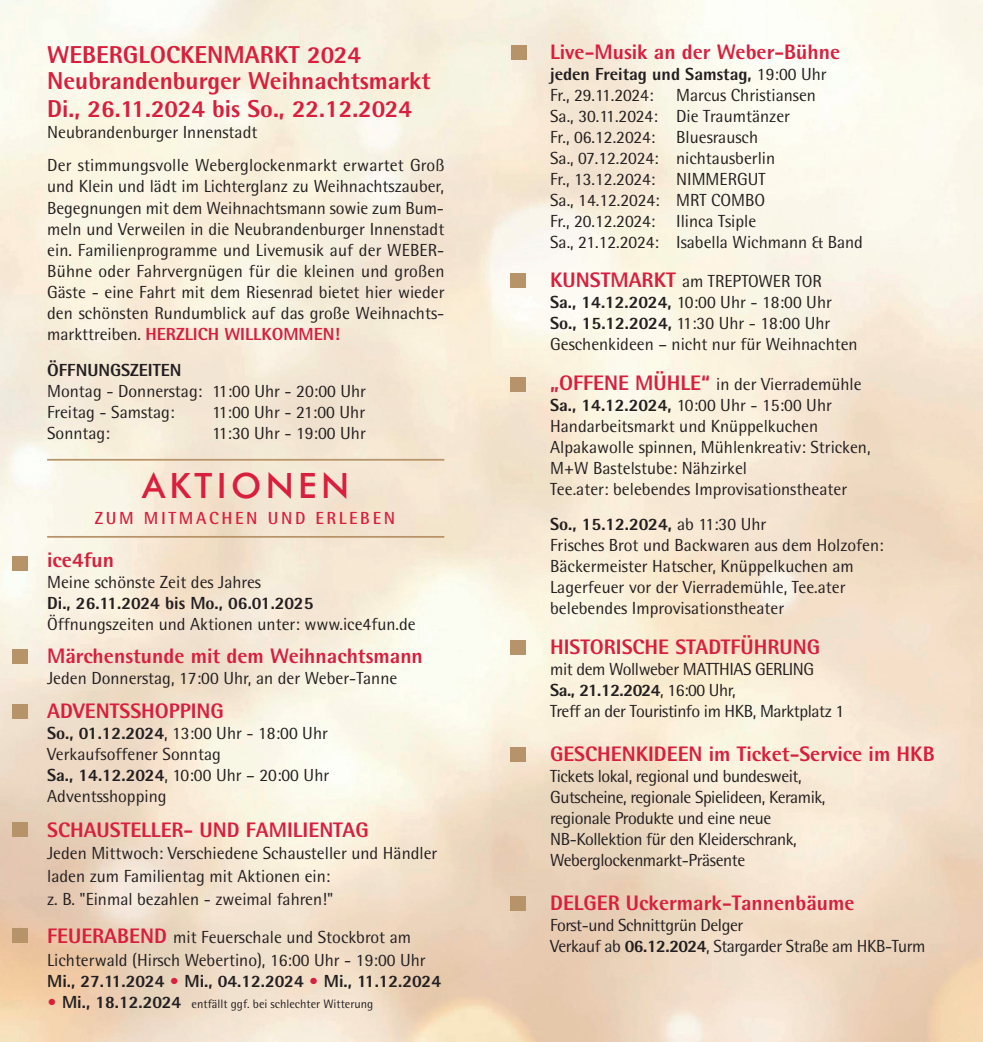
<style>
.page{position:relative;width:983px;height:1042px;background:#fff}
.page>*{position:absolute;margin:0;border:0;box-sizing:border-box;transform-origin:0 0}
.t1{font:500 35px "Futura BT";letter-spacing:.125em;color:#d81f3d}
.t2{font:800 24.5px/27.1px "AT Rotis Semi Sans";color:#d81f3d}
.t3{font:800 21px "AT Rotis Semi Sans";color:#d81f3d}
.t4{font:17.5px/21px "AT Rotis Semi Sans";color:#231f20}
.t5{font:17.5px/21px "AT Rotis Semi Sans";letter-spacing:-.025em;color:#231f20}
.t6{font:800 17.5px/21px "AT Rotis Semi Sans";color:#231f20}
.t7{font:700 17.5px "AT Rotis Semi Sans";letter-spacing:.15em;color:#d81f3d}
.t8{font:12.25px "AT Rotis Semi Sans";color:#231f20}
.s1{font-weight:800;color:#d81f3d}
.s2{font-weight:800}
.s3{font-weight:800;font-size:21px;color:#d81f3d}
.s4{color:#d81f3d}
.s5{font-weight:800;font-size:17.5px;color:#d81f3d}
.s6{font-weight:800;font-size:17.5px}
.s7{font-weight:400}
</style>
<div class="page">
<img style="left:491px;top:0;width:491px;height:1042px">
<div style="left:511px;top:45px;width:16px;height:14px;background:#b69368"></div>
<div style="left:510px;top:377px;width:16px;height:15px;background:#b69368"></div>
<div style="left:510px;top:640px;width:16px;height:15px;background:#b69368"></div>
<div style="left:510px;top:747px;width:16px;height:14px;background:#b69368"></div>
<div style="left:510px;top:896px;width:16px;height:14px;background:#b69368"></div>
<div style="left:510px;top:273px;width:16px;height:15px;background:#b69368"></div>
<svg style="left:0;top:0;width:491px;height:1042px;background:#f4e9d6"></svg>
<hr style="left:47px;top:536px;width:397px;height:2px;background:#b69368">
<hr style="left:47px;top:459px;width:397px;height:2px;background:#b69368">
<div style="left:12px;top:556px;width:16px;height:14px;background:#b69368"></div>
<div style="left:12px;top:649px;width:16px;height:15px;background:#b69368"></div>
<div style="left:12px;top:704px;width:16px;height:15px;background:#b69368"></div>
<div style="left:12px;top:822px;width:16px;height:15px;background:#b69368"></div>
<div style="left:12px;top:928px;width:16px;height:15px;background:#b69368"></div>
<h2 class="t2" style="left:47px;top:41px;width:385px">WEBERGLOCKENMARKT 2024<br>Neubrandenburger Weihnachtsmarkt<br>Di., 26.11.2024 bis So., 22.12.2024</h2>
<p class="t4" style="left:47px;top:116px;width:399px;line-height:33.2px">Neubrandenburger Innenstadt<br>Der stimmungsvolle Weberglockenmarkt erwartet Groß</p>
<p class="t4" style="left:47px;top:176px;width:399px;text-align:justify">und Klein und lädt im Lichterglanz zu Weihnachtszauber, Begegnungen mit dem Weihnachtsmann sowie zum Bum&shy;meln und Verweilen in die Neubrandenburger Innenstadt ein. Familienprogramme und Livemusik auf der WEBER-Bühne oder Fahrvergnügen für die kleinen und großen Gäste - eine Fahrt mit dem Riesenrad bietet hier wieder den schönsten Rundumblick auf das große Weihnachts&shy;markttreiben. <span class="s1">HERZLICH WILLKOMMEN!</span></p>
<p class="t6" style="left:47px;top:359px;width:136px">ÖFFNUNGSZEITEN</p>
<p class="t4" style="left:47px;top:381px;width:320px">Montag - Donnerstag: 11:00 Uhr - 20:00 Uhr<br>Freitag - Samstag:</p>
<p class="t4" style="left:212px;top:402px;width:155px">11:00 Uhr - 21:00 Uhr</p>
<p class="t4" style="left:47px;top:423px;width:64px">Sonntag:</p>
<p class="t4" style="left:212px;top:423px;width:155px">11:30 Uhr - 19:00 Uhr</p>
<h1 class="t1" style="left:142px;top:464px;width:209px">AKTIONEN</h1>
<p class="t7" style="left:95px;top:507px;width:302px">ZUM MITMACHEN UND ERLEBEN</p>
<p class="t3" style="left:47px;top:546px;width:68px">ice4fun</p>
<p class="t4" style="left:47px;top:571px;width:215px">Meine schönste Zeit des Jahres</p>
<p class="t6" style="left:47px;top:592px;width:268px">Di., 26.11.2024 bis Mo., 06.01.2025</p>
<p class="t4" style="left:47px;top:613px;width:370px">Öffnungszeiten und Aktionen unter: www.ice4fun.de</p>
<p class="t3" style="left:47px;top:643px;width:377px">Märchenstunde mit dem Weihnachtsmann</p>
<p class="t4" style="left:47px;top:668px;width:351px">Jeden Donnerstag, 17:00 Uhr, an der Weber-Tanne</p>
<p class="t3" style="left:47px;top:697px;width:178px">ADVENTSSHOPPING</p>
<p class="t4" style="left:47px;top:722px;width:283px"><span class="s2">So., 01.12.2024</span>, 13:00 Uhr - 18:00 Uhr<br>Verkaufsoffener Sonntag<br><span class="s2">Sa., 14.12.2024</span>, 10:00 Uhr – 20:00 Uhr<br>Adventsshopping</p>
<p class="t3" style="left:47px;top:816px;width:323px">SCHAUSTELLER- UND FAMILIENTAG</p>
<p class="t4" style="left:47px;top:842px;width:391px;line-height:22.8px">Jeden Mittwoch: Verschiedene Schausteller und Händler laden zum Familientag mit Aktionen ein:<br>z. B. "Einmal bezahlen - zweimal fahren!"</p>
<p class="t4" style="left:47px;top:926px;width:380px;line-height:22.8px"><span class="s3">FEUERABEND</span> mit Feuerschale und Stockbrot am<br>Lichterwald (Hirsch Webertino), 16:00 Uhr - 19:00 Uhr</p>
<p class="t6" style="left:47px;top:970px;width:395px">Mi., 27.11.2024 <span class="s4">•</span> Mi., 04.12.2024 <span class="s4">•</span> Mi., 11.12.2024</p>
<p class="t8" style="left:47px;top:997px;width:327px"><span class="s5">•</span> <span class="s6">Mi., 18.12.2024</span> entfällt ggf. bei schlechter Witterung</p>
<p class="t3" style="left:550px;top:39px;width:291px">Live-Musik an der Weber-Bühne</p>
<p class="t6" style="left:550px;top:64px;width:278px">jeden Freitag und Samstag, <span class="s7">19:00 Uhr<br>Fr., 29.11.2024:</span></p>
<p class="t4" style="left:550px;top:85px;width:314px;text-indent:126px">Marcus Christiansen<br>Sa., 30.11.2024: Die Traumtänzer<br>Fr., 06.12.2024: Bluesrausch<br>Sa., 07.12.2024: nichtausberlin<br>Fr., 13.12.2024: NIMMERGUT<br>Sa., 14.12.2024: MRT COMBO<br>Fr., 20.12.2024: Ilinca Tsiple<br>Sa., 21.12.2024: Isabella Wichmann &amp; Band</p>
<p class="t4" style="left:550px;top:270px;width:309px"><span class="s3">KUNSTMARKT</span> am TREPTOWER TOR<br><span class="s2">Sa., 14.12.2024,</span> 10:00 Uhr - 18:00 Uhr <span class="s2">So., 15.12.2024,</span> 11:30 Uhr - 18:00 Uhr Geschenkideen – nicht nur für Weihnachten</p>
<p class="t4" style="left:550px;top:373px;width:322px"><span class="s3">„OFFENE MÜHLE“</span> in der Vierrademühle <span class="s2">Sa., 14.12.2024,</span> 10:00 Uhr - 15:00 Uhr Handarbeitsmarkt und Knüppelkuchen Alpakawolle spinnen, Mühlenkreativ: Stricken, M+W Bastelstube: Nähzirkel<br>Tee.ater: belebendes Improvisationstheater</p>
<p class="t4" style="left:550px;top:513px;width:335px"><span class="s2">So., 15.12.2024,</span> ab 11:30 Uhr<br>Frisches Brot und Backwaren aus dem Holzofen:<br>Bäcker meister Hatscher, Knüppelkuchen am Lagerfeuer vor der Vierrademühle, Tee.ater belebendes Improvisationstheater</p>
<p class="t3" style="left:550px;top:634px;width:271px">HISTORISCHE STADTFÜHRUNG</p>
<p class="t5" style="left:550px;top:659px;width:295px">mit dem Wollweber MATTHIAS GERLING<br><span class="s2">Sa., 21.12.2024</span>, 16:00 Uhr,<br>Treff an der Touristinfo im HKB, Marktplatz 1</p>
<p class="t3" style="left:550px;top:741px;width:386px">GESCHENKIDEEN im Ticket-Service im HKB</p>
<p class="t5" style="left:550px;top:765px;width:277px">Tickets lokal, regional und bundesweit, Gutscheine, regionale Spielideen, Keramik, regionale Produkte und eine neue NB-Kollektion für den Kleiderschrank, Weberglockenmarkt-Präsente</p>
<p class="t3" style="left:550px;top:889px;width:306px">DELGER Uckermark-Tannenbäume</p>
<p class="t5" style="left:550px;top:914px;width:376px">Forst-und Schnittgrün Delger<br>Verkauf ab <span class="s2">06.12.2024</span>, Stargarder Straße am HKB-Turm</p>
</div>
